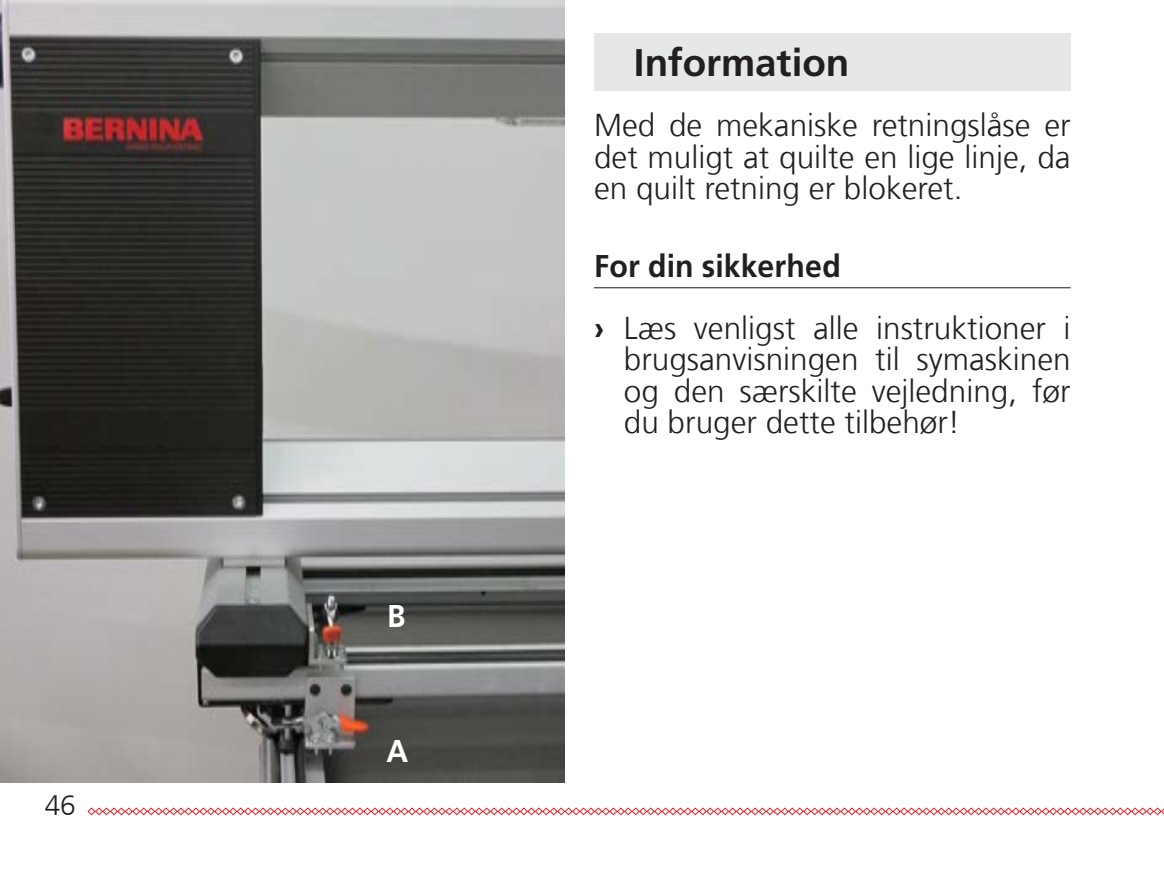
<style>
.page{position:relative;width:1164px;height:871px;background:#fff}
.page>*{position:absolute;margin:0;border:0;box-sizing:border-box;transform-origin:0 0}
.Themen_Titel_1{font:700 38.5px "Frutiger LT Com";color:#231f20}
.Fliesstext{font:300 31.5px/31.5px "Frutiger LT Com";color:#231f20;text-align:justify}
.Themen_Titel_2{font:700 31.5px "Frutiger LT Com";letter-spacing:.005em;color:#231f20;scale:.96 1}
.E_Material_Kopie{font:700 31.5px "Frutiger LT Com";color:#fff;scale:.96 1}
.t1{font:300 28px "Frutiger LT Com";color:#231f20}
.s1{font-weight:700}
</style>
<div class="page">
<svg style="left:87px;top:807px;width:1076px;height:8px"></svg>
<hr style="left:594px;top:287px;width:476px;height:1px;background:#231f20">
<div style="left:594px;top:33px;width:476px;height:57px;background:#e6e7e9"></div>
<img style="left:0;top:0;width:564px;height:782px">
<p class="t1" style="left:45px;top:788px;width:33px">46</p>
<p class="E_Material_Kopie" style="left:387px;top:597px;width:21px">B</p>
<p class="E_Material_Kopie" style="left:386px;top:731px;width:24px">A</p>
<p class="Themen_Titel_1" style="left:633px;top:39px;width:217px">Information</p>
<p class="Fliesstext" style="left:594px;top:109px;width:478px">Med de mekaniske retningslåse er det muligt at quilte en lige linje, da en quilt retning er blokeret.</p>
<p class="Themen_Titel_2" style="left:594px;top:247px;width:258px">For din sikkerhed</p>
<p class="Fliesstext" style="left:623px;top:312px;width:448px;text-indent:-30px"><span class="s1">›</span> Læs venligst alle instruktioner i brugsanvisningen til symaskinen og den særskilte vejledning, før du bruger dette tilbehør!</p>
</div>
